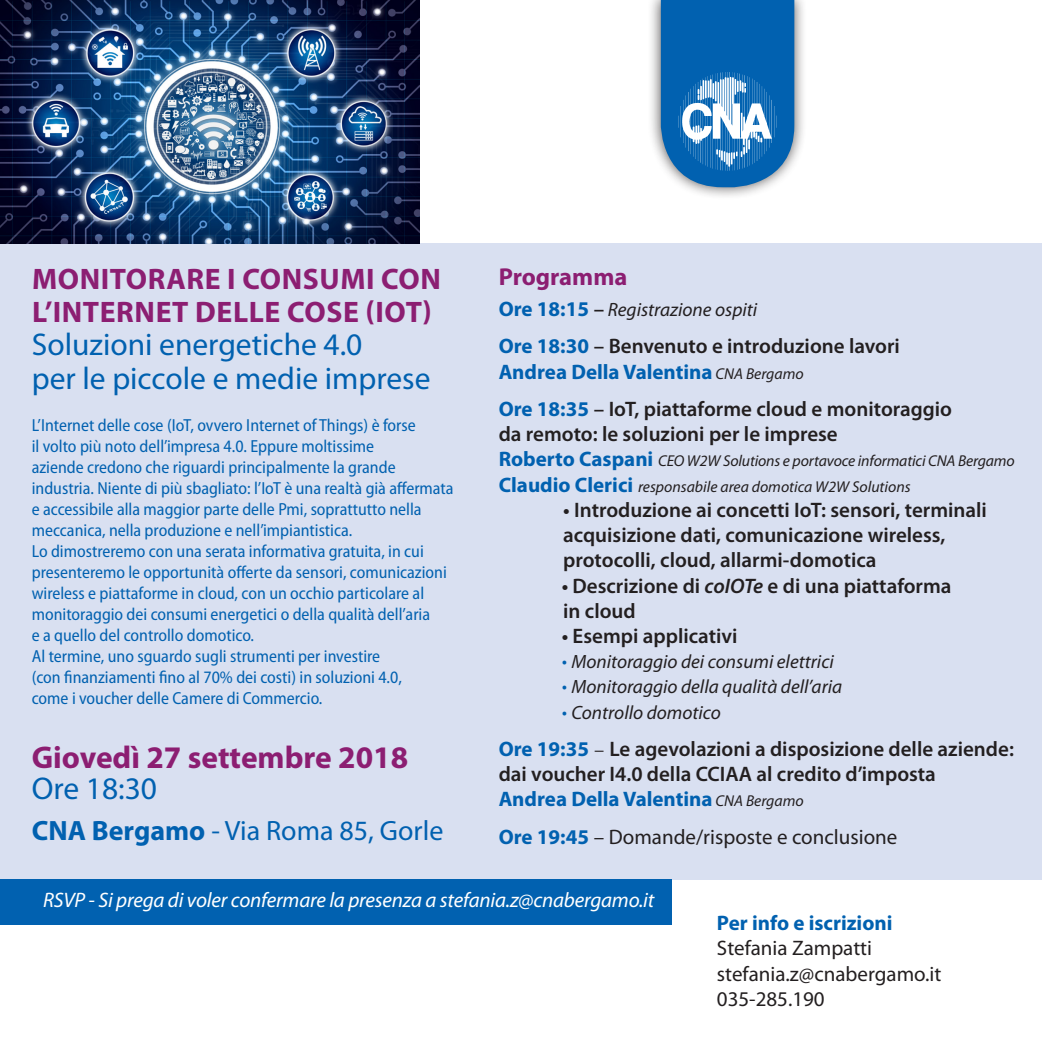
<style>
.page{position:relative;width:1042px;height:1042px;background:#fff}
.page>*{position:absolute;margin:0;border:0;box-sizing:border-box;transform-origin:0 0}
.t1{font:31.5px "Myriad Pro";color:#0161b0}
.t2{font:700 31.5px "Myriad Pro";color:#8c1e72}
.t3{font:700 29.75px/33.2px "Myriad Pro";letter-spacing:.02em;color:#8c1e72}
.t4{font:28px "Myriad Pro";color:#0161b0}
.t5{font:700 24.5px "Myriad Pro";color:#8c1e72}
.t6{font:600 21px/25.2px "Myriad Pro";color:#231f20}
.t7{font:21px "Myriad Pro";color:#231f20}
.t8{font:700 21px "Myriad Pro";color:#0161b0}
.t9{font:italic 21px "Myriad Pro";letter-spacing:-.01em;color:#fff}
.t10{font:italic 19.25px "Myriad Pro";color:#231f20}
.t11{font:semi-condensed 17.5px/21px "Myriad Pro";color:#0161b0}
.t12{font:italic 15.75px "Myriad Pro";letter-spacing:-.01em;color:#231f20}
.s1{font-weight:700}
.s2{font-weight:700;font-style:normal;font-size:21px;color:#0161b0}
.s3{font-weight:600;font-style:normal;font-size:21px}
.s4{font-weight:700;color:#0161b0}
.s5{font-weight:400;font-style:italic;font-size:15.75px;color:#231f20}
.s6{font-style:italic}
.s7{font-family:"Minion Pro";font-weight:400}
</style>
<div class="page">
<div style="left:0;top:243px;width:1042px;height:637px;background:#d9e0f1"></div>
<div style="left:0;top:879px;width:671px;height:46px;background:#0161b0"></div>
<img style="left:0;top:0;width:419px;height:243px">
<div style="left:648px;top:0;width:159px;height:200px;background:#231f20;opacity:.75"></div>
<svg style="left:661px;top:0;width:133px;height:187px;background:#166db4"></svg>
<img style="left:679px;top:73px;width:97px;height:97px">
<p class="t3" style="left:32px;top:262px;width:410px">MONITORARE I CONSUMI CON<br>L’INTERNET DELLE COSE (IOT)</p>
<p class="t1" style="left:32px;top:327px;width:332px">Soluzioni energetiche 4.0</p>
<p class="t1" style="left:32px;top:361px;width:400px">per le piccole e medie imprese</p>
<p class="t11" style="left:32px;top:414px;width:385px">L’Internet delle cose (IoT, ovvero Internet of Things) è forse</p>
<p class="t11" style="left:32px;top:435px;width:344px">il volto più noto dell’impresa 4.0. Eppure moltissime</p>
<p class="t11" style="left:32px;top:456px;width:423px">aziende credono che riguardi principalmente la grande industria. Niente di più sbagliato: l’IoT è una realtà già affermata e accessibile alla maggior parte delle Pmi, soprattutto nella meccanica, nella produzione e nell’impiantistica.</p>
<p class="t11" style="left:32px;top:540px;width:416px">Lo dimostreremo con una serata informativa gratuita, in cui presenteremo le opportunità offerte da sensori, comunicazioni wireless e piattaforme in cloud, con un occhio particolare al monitoraggio dei consumi energetici o della qualità dell’aria</p>
<p class="t11" style="left:32px;top:624px;width:224px">e a quello del controllo domotico.</p>
<p class="t11" style="left:32px;top:645px;width:350px">Al termine, uno sguardo sugli strumenti per investire</p>
<p class="t11" style="left:32px;top:666px;width:372px">(con finanziamenti fino al 70% dei costi) in soluzioni 4.0,</p>
<p class="t11" style="left:32px;top:687px;width:292px">come i voucher delle Camere di Commercio.</p>
<p class="t2" style="left:32px;top:739px;width:378px">Giovedì 27 settembre 2018</p>
<p class="t1" style="left:32px;top:771px;width:127px">Ore 18:30</p>
<p class="t4" style="left:32px;top:815px;width:413px"><span class="s1">CNA Bergamo</span> - Via Roma 85, Gorle</p>
<p class="t5" style="left:499px;top:263px;width:130px">Programma</p>
<p class="t10" style="left:499px;top:299px;width:260px"><span class="s2">Ore 18:15</span> <span class="s3">–</span> Registrazione ospiti</p>
<p class="t6" style="left:499px;top:334px;width:403px"><span class="s4">Ore 18:30</span> – Benvenuto e introduzione lavori</p>
<p class="t8" style="left:499px;top:360px;width:306px">Andrea Della Valentina <span class="s5">CNA Bergamo</span></p>
<p class="t6" style="left:499px;top:397px;width:455px"><span class="s4">Ore 18:35</span> – IoT, piattaforme cloud e monitoraggio</p>
<p class="t6" style="left:499px;top:422px;width:341px">da remoto: le soluzioni per le imprese</p>
<p class="t12" style="left:499px;top:453px;width:517px"><span class="s2">Roberto Caspani</span> CEO W2W Solutions e portavoce informatici CNA Bergamo</p>
<p class="t12" style="left:499px;top:478px;width:413px"><span class="s2">Claudio Clerici</span> responsabile area domotica W2W Solutions</p>
<p class="t6" style="left:563px;top:497px;width:425px">• Introduzione ai concetti IoT: sensori, terminali acquisizione dati, comunicazione wireless, protocolli, cloud, allarmi-domotica</p>
<p class="t6" style="left:562px;top:573px;width:391px">• Descrizione di <span class="s6">coIOTe</span> e di una piattaforma</p>
<p class="t6" style="left:563px;top:598px;width:74px">in cloud</p>
<p class="t6" style="left:562px;top:623px;width:177px">• Esempi applicativi</p>
<p class="t10" style="left:562px;top:651px;width:274px"><span class="s2">·</span> Monitoraggio dei consumi elettrici</p>
<p class="t10" style="left:562px;top:676px;width:282px"><span class="s2">·</span> Monitoraggio della qualità dell’aria</p>
<p class="t10" style="left:562px;top:702px;width:161px"><span class="s2">·</span> Controllo domotico</p>
<p class="t6" style="left:499px;top:737px;width:517px"><span class="s4">Ore 19:35</span> <span class="s7">–</span> Le agevolazioni a disposizione delle aziende: dai voucher I4.0 della CCIAA al credito d’imposta</p>
<p class="t8" style="left:499px;top:787px;width:306px">Andrea Della Valentina <span class="s5">CNA Bergamo</span></p>
<p class="t7" style="left:499px;top:825px;width:400px"><span class="s4">Ore 19:45</span> – Domande/risposte e conclusione</p>
<p class="t9" style="left:43px;top:889px;width:613px">RSVP - Si prega di voler confermare la presenza a stefania.z@cnabergamo.it</p>
<p class="t8" style="left:717px;top:911px;width:177px">Per info e iscrizioni</p>
<p class="t7" style="left:717px;top:937px;width:157px">Stefania Zampatti</p>
<p class="t7" style="left:717px;top:962px;width:226px">stefania.z@cnabergamo.it</p>
<p class="t7" style="left:717px;top:987px;width:109px">035-285.190</p>
</div>
